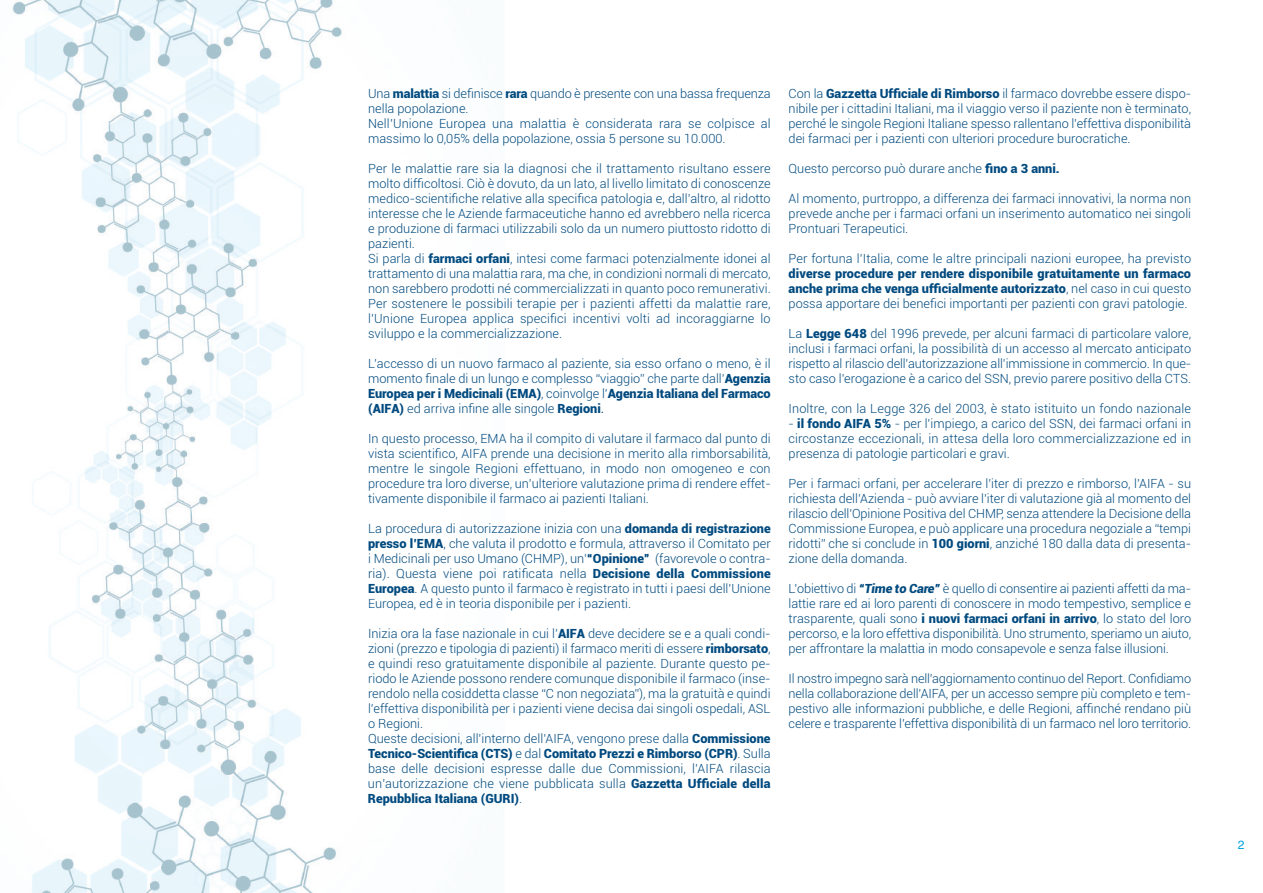
<style>
.page{position:relative;width:1263px;height:893px;background:#fff}
.page>*{position:absolute;margin:0;border:0;box-sizing:border-box;transform-origin:0 0}
.t1{font:300 12.75px/15px "Roboto";color:#004a7f;text-align:justify}
.t2{font:900 12.75px/15px "Roboto";color:#004a7f;text-align:justify}
.t3{font:12px "Helvetica";color:#05a4e0}
.s1{font-weight:900}
.s2{font-weight:400}
.s3{font-weight:300}
.s4{font-weight:900;font-style:italic}
</style>
<div class="page">
<img style="left:12px;top:0;width:330px;height:893px">
<p class="t1" style="left:368px;top:86px;width:404px;text-align:left">Una <span class="s1">malattia</span> si definisce <span class="s1">rara</span> quando è presente con una bassa frequenza nella popolazione.<br>Nell’Unione Europea una malattia è considerata rara se colpisce al massimo lo 0,05% della popolazione, ossia 5 persone su 10.000.</p>
<p class="t1" style="left:368px;top:161px;width:404px;text-align:left">Per le malattie rare sia la diagnosi che il trattamento risultano essere molto difficoltosi. Ciò è dovuto, da un lato, al livello limitato di conoscenze medico-scientifiche relative alla specifica patologia e, dall’altro, al ridotto interesse che le Aziende farmaceutiche hanno ed avrebbero nella ricerca e produzione di farmaci utilizzabili solo da un numero piuttosto ridotto di pazienti.<br>Si parla di <span class="s1">farmaci orfani</span>, intesi come farmaci potenzialmente idonei al trattamento di una malattia rara, ma che, in condizioni normali di mercato, non sarebbero prodotti né commercializzati in quanto poco remunerativi.<br>Per sostenere le possibili terapie per i pazienti affetti da malattie rare, l’Unione Europea applica specifici incentivi volti ad incoraggiarne lo sviluppo e la commercializzazione.</p>
<p class="t1" style="left:368px;top:356px;width:404px">L’accesso di un nuovo farmaco al paziente, sia esso orfano o meno, è il momento finale di un lungo e complesso “viaggio” che parte dall’<span class="s1">Agenzia Europea per i Medicinali (EMA)</span>, coinvolge l’<span class="s1">Agenzia Italiana del Farmaco (AIFA)</span> ed arriva infine alle singole <span class="s1">Regioni</span><span class="s2">.</span></p>
<p class="t1" style="left:368px;top:431px;width:404px">In questo processo, EMA ha il compito di valutare il farmaco dal punto di vista scientifico, AIFA prende una decisione in merito alla rimborsabilità, mentre le singole Regioni effettuano, in modo non omogeneo e con procedure tra loro diverse, un’ulteriore valutazione prima di rendere effet&shy;tivamente disponibile il farmaco ai pazienti Italiani.</p>
<p class="t1" style="left:368px;top:521px;width:404px">La procedura di autorizzazione inizia con una <span class="s1">domanda di registrazione presso l’EMA</span>, che valuta il prodotto e formula, attraverso il Comitato per i Medicinali per uso Umano (CHMP), un’<span class="s1">“Opinione”</span> (favorevole o contra&shy;ria). Questa viene poi ratificata nella <span class="s1">Decisione della Commissione Europea</span>. A questo punto il farmaco è registrato in tutti i paesi dell’Unione Europea, ed è in teoria disponibile per i pazienti.</p>
<p class="t1" style="left:368px;top:626px;width:404px;text-align:left">Inizia ora la fase nazionale in cui l’<span class="s1">AIFA</span> deve decidere se e a quali condi&shy;zioni (prezzo e tipologia di pazienti) il farmaco meriti di essere <span class="s1">rimborsato</span>, e quindi reso gratuitamente disponibile al paziente. Durante questo pe&shy;riodo le Aziende possono rendere comunque disponibile il farmaco (inse&shy;rendolo nella cosiddetta classe “C non negoziata”), ma la gratuità e quindi l’effettiva disponibilità per i pazienti viene decisa dai singoli ospedali, ASL o Regioni.<br>Queste decisioni, all’interno dell’AIFA, vengono prese dalla <span class="s1">Commissione Tecnico-Scientifica (CTS)</span> e dal <span class="s1">Comitato Prezzi e Rimborso (CPR)</span>. Sulla base delle decisioni espresse dalle due Commissioni, l’AIFA rilascia un’autorizzazione che viene pubblicata sulla <span class="s1">Gazzetta Ufficiale della Repubblica Italiana (GURI)</span>.</p>
<p class="t1" style="left:788px;top:86px;width:404px">Con la <span class="s1">Gazzetta Ufficiale di Rimborso</span> il farmaco dovrebbe essere dispo&shy;nibile per i cittadini Italiani, ma il viaggio verso il paziente non è terminato, perché le singole Regioni Italiane spesso rallentano l’effettiva disponibilità dei farmaci per i pazienti con ulteriori procedure burocratiche.</p>
<p class="t1" style="left:788px;top:161px;width:273px">Questo percorso può durare anche <span class="s1">fino a 3 anni.</span></p>
<p class="t1" style="left:788px;top:191px;width:404px">Al momento, purtroppo, a differenza dei farmaci innovativi, la norma non prevede anche per i farmaci orfani un inserimento automatico nei singoli Prontuari Terapeutici.</p>
<p class="t1" style="left:788px;top:251px;width:404px">Per fortuna l’Italia, come le altre principali nazioni europee, ha previsto</p>
<p class="t2" style="left:788px;top:266px;width:404px">diverse procedure per rendere disponibile gratuitamente un farmaco anche prima che venga ufficialmente autorizzato<span class="s3">, nel caso in cui questo possa apportare dei benefici importanti per pazienti con gravi patologie.</span></p>
<p class="t1" style="left:788px;top:326px;width:404px">La <span class="s1">Legge 648</span> del 1996 prevede, per alcuni farmaci di particolare valore, inclusi i farmaci orfani, la possibilità di un accesso al mercato anticipato rispetto al rilascio dell’autorizzazione all’immissione in commercio. In que&shy;sto caso l’erogazione è a carico del SSN, previo parere positivo della CTS.</p>
<p class="t1" style="left:788px;top:401px;width:404px">Inoltre, con la Legge 326 del 2003, è stato istituito un fondo nazionale</p>
<p class="t1" style="left:788px;top:416px;width:404px">- <span class="s1">il fondo AIFA 5%</span> - per l’impiego, a carico del SSN, dei farmaci orfani in circostanze eccezionali, in attesa della loro commercializzazione ed in presenza di patologie particolari e gravi.</p>
<p class="t1" style="left:788px;top:476px;width:404px">Per i farmaci orfani, per accelerare l’iter di prezzo e rimborso, l’AIFA - su richiesta dell’Azienda - può avviare l’iter di valutazione già al momento del rilascio dell’Opinione Positiva del CHMP, senza attendere la Decisione della Commissione Europea, e può applicare una procedura negoziale a “tempi ridotti” che si conclude in <span class="s1">100 giorni</span>, anziché 180 dalla data di presenta&shy;zione della domanda.</p>
<p class="t1" style="left:788px;top:581px;width:404px">L’obiettivo di <span class="s4">“Time to Care”</span> è quello di consentire ai pazienti affetti da ma&shy;lattie rare ed ai loro parenti di conoscere in modo tempestivo, semplice e trasparente, quali sono <span class="s1">i nuovi farmaci orfani in arrivo</span>, lo stato del loro percorso, e la loro effettiva disponibilità. Uno strumento, speriamo un aiuto, per affrontare la malattia in modo consapevole e senza false illusioni.</p>
<p class="t1" style="left:788px;top:671px;width:404px">Il nostro impegno sarà nell’aggiornamento continuo del Report. Confidiamo nella collaborazione dell’AIFA, per un accesso sempre più completo e tem&shy;pestivo alle informazioni pubbliche, e delle Regioni, affinché rendano più celere e trasparente l’effettiva disponibilità di un farmaco nel loro territorio.</p>
<p class="t3" style="left:1238px;top:838px;width:8px">2</p>
</div>
